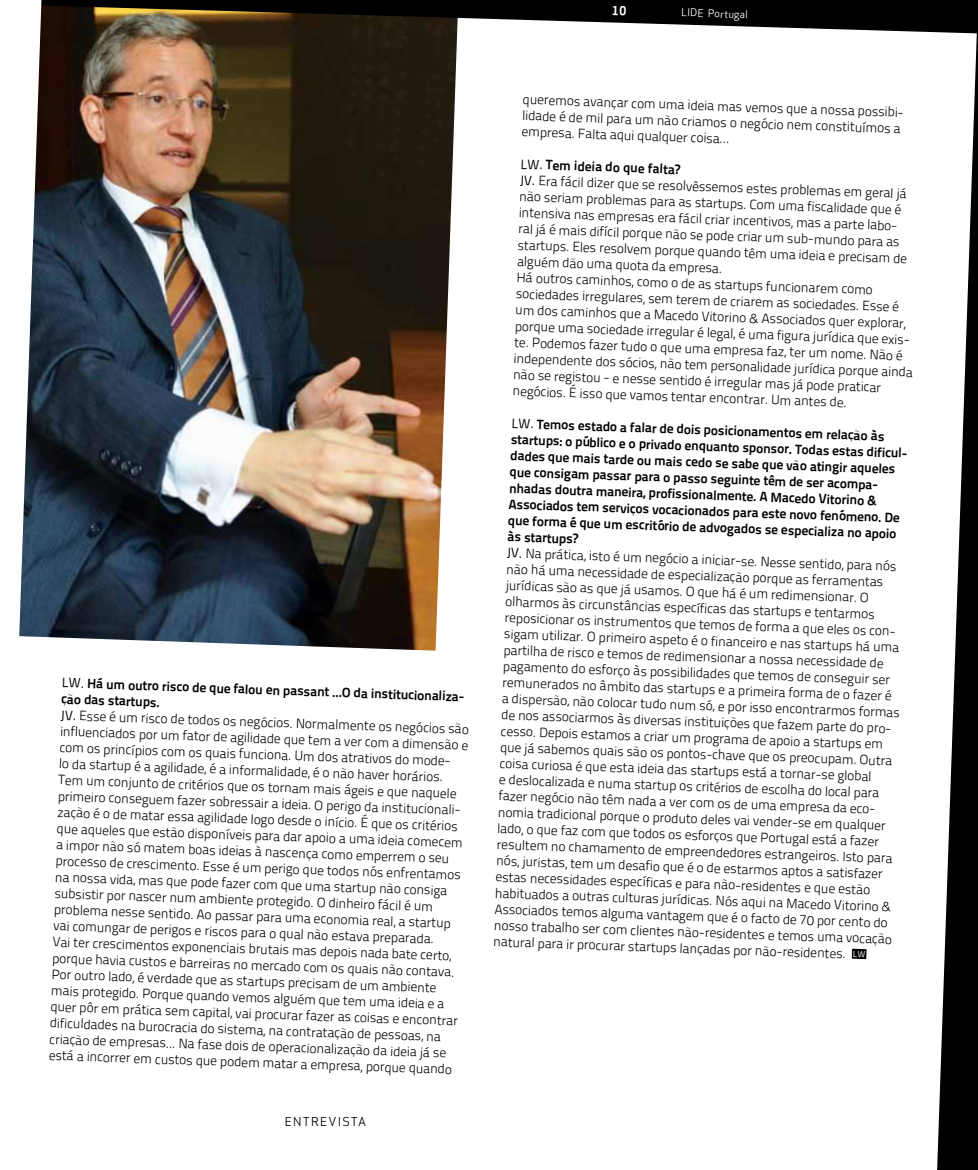
<style>
.page{position:relative;width:978px;height:1170px;background:#fff}
.page>*{position:absolute;margin:0;border:0;box-sizing:border-box;transform-origin:0 0}
.t1{font:13.5px/16.2px "Titillium Text 14 L 250 wt";color:#000}
.t2{font:13.5px/16.2px "Titillium Text 14 L 800 wt";color:#000}
.t3{font:12px "Apex Sans Book T";letter-spacing:.1em;color:#000}
.t4{font:10.5px "Apex Sans Book T";color:#fff}
.s1{font-family:"Titillium Text 14 L 400 wt"}
.s2{font-family:"Titillium Text 14 L 400 wt";font-size:8.7px;color:#fff}
</style>
<div class="page">
<img style="left:41px;top:33px;width:417px;height:617px">
<svg style="left:19px;top:33px;width:22px;height:604px"></svg>
<svg style="left:852px;top:948px;width:15px;height:11px"></svg>
<svg style="left:937px;top:33px;width:41px;height:1136px;fill:#000"></svg>
<svg style="left:40px;top:0;width:938px;height:33px;background:#36312a"></svg>
<p class="t4" style="left:682px;top:6px;width:68px;rotate:2deg">LIDE Portugal</p>
<p class="t2" style="left:62px;top:674px;width:405px;rotate:2deg"><span class="s1">LW.</span> Há um outro risco de que falou en passant ...O da institucionaliza&shy;ção das startups.</p>
<p class="t1" style="left:61px;top:706px;width:410px;rotate:2deg"><span class="s1">JV.</span> Esse é um risco de todos os negócios. Normalmente os negócios são influenciados por um fator de agilidade que tem a ver com a dimensão e com os princípios com os quais funciona. Um dos atrativos do mode-<br>lo da startup é a agilidade, é a informalidade, é o não haver horários.<br>Tem um conjunto de critérios que os tornam mais ágeis e que naquele primeiro conseguem fazer sobressair a ideia. O perigo da institucionali&shy;zação é o de matar essa agilidade logo desde o início. É que os critérios que aqueles que estão disponíveis para dar apoio a uma ideia comecem a impor não só matem boas ideias à nascença como emperrem o seu processo de crescimento. Esse é um perigo que todos nós enfrentamos na nossa vida, mas que pode fazer com que uma startup não consiga subsistir por nascer num ambiente protegido. O dinheiro fácil é um problema nesse sentido. Ao passar para uma economia real, a startup vai comungar de perigos e riscos para o qual não estava preparada.<br>Vai ter crescimentos exponenciais brutais mas depois nada bate certo, porque havia custos e barreiras no mercado com os quais não contava.<br>Por outro lado, é verdade que as startups precisam de um ambiente mais protegido. Porque quando vemos alguém que tem uma ideia e a quer pôr em prática sem capital, vai procurar fazer as coisas e encontrar dificuldades na burocracia do sistema, na contratação de pessoas, na criação de empresas... Na fase dois de operacionalização da ideia já se está a incorrer em custos que podem matar a empresa, porque quando</p>
<p class="t3" style="left:285px;top:1113px;width:83px">ENTREVISTA</p>
<p class="t1" style="left:523px;top:91px;width:383px;rotate:2deg">queremos avançar com uma ideia mas vemos que a nossa possibi&shy;lidade é de mil para um não criamos o negócio nem constituímos a empresa. Falta aqui qualquer coisa...</p>
<p class="t2" style="left:521px;top:156px;width:161px;rotate:2deg"><span class="s1">LW.</span> Tem ideia do que falta?</p>
<p class="t1" style="left:520px;top:172px;width:401px;rotate:2deg"><span class="s1">JV.</span> Era fácil dizer que se resolvêssemos estes problemas em geral já não seriam problemas para as startups. Com uma fiscalidade que é intensiva nas empresas era fácil criar incentivos, mas a parte labo-<br>ral já é mais difícil porque não se pode criar um sub-mundo para as startups. Eles resolvem porque quando têm uma ideia e precisam de alguém dão uma quota da empresa.<br>Há outros caminhos, como o de as startups funcionarem como sociedades irregulares, sem terem de criarem as sociedades. Esse é um dos caminhos que a Macedo Vitorino &amp; Associados quer explorar, porque uma sociedade irregular é legal, é uma figura jurídica que exis&shy;te. Podemos fazer tudo o que uma empresa faz, ter um nome. Não é independente dos sócios, não tem personalidade jurídica porque ainda não se registou - e nesse sentido é irregular mas já pode praticar negócios. É isso que vamos tentar encontrar. Um antes de.</p>
<p class="t2" style="left:512px;top:415px;width:398px;rotate:2deg"><span class="s1">LW.</span> Temos estado a falar de dois posicionamentos em relação às startups: o público e o privado enquanto sponsor. Todas estas dificul&shy;dades que mais tarde ou mais cedo se sabe que vão atingir aqueles que consigam passar para o passo seguinte têm de ser acompa&shy;nhadas doutra maneira, profissionalmente. A Macedo Vitorino &amp; Associados tem serviços vocacionados para este novo fenómeno. De que forma é que um escritório de advogados se especializa no apoio às startups?</p>
<p class="t1" style="left:507px;top:544px;width:400px;rotate:2deg"><span class="s1">JV.</span> Na prática, isto é um negócio a iniciar-se. Nesse sentido, para nós não há uma necessidade de especialização porque as ferramentas jurídicas são as que já usamos. O que há é um redimensionar. O olharmos às circunstâncias específicas das startups e tentarmos reposicionar os instrumentos que temos de forma a que eles os con&shy;sigam utilizar. O primeiro aspeto é o financeiro e nas startups há uma partilha de risco e temos de redimensionar a nossa necessidade de pagamento do esforço às possibilidades que temos de conseguir ser remunerados no âmbito das startups e a primeira forma de o fazer é a dispersão, não colocar tudo num só, e por isso encontrarmos formas de nos associarmos às diversas instituições que fazem parte do pro&shy;cesso. Depois estamos a criar um programa de apoio a startups em que já sabemos quais são os pontos-chave que os preocupam. Outra coisa curiosa é que esta ideia das startups está a tornar-se global<br>e deslocalizada e numa startup os critérios de escolha do local para fazer negócio não têm nada a ver com os de uma empresa da eco&shy;nomia tradicional porque o produto deles vai vender-se em qualquer lado, o que faz com que todos os esforços que Portugal está a fazer resultem no chamamento de empreendedores estrangeiros. Isto para nós, juristas, tem um desafio que é o de estarmos aptos a satisfazer estas necessidades específicas e para não-residentes e que estão habituados a outras culturas jurídicas. Nós aqui na Macedo Vitorino &amp; Associados temos alguma vantagem que é o facto de 70 por cento do nosso trabalho ser com clientes não-residentes e temos uma vocação natural para ir procurar startups lançadas por não-residentes. <span class="s2">LW</span></p>
</div>
